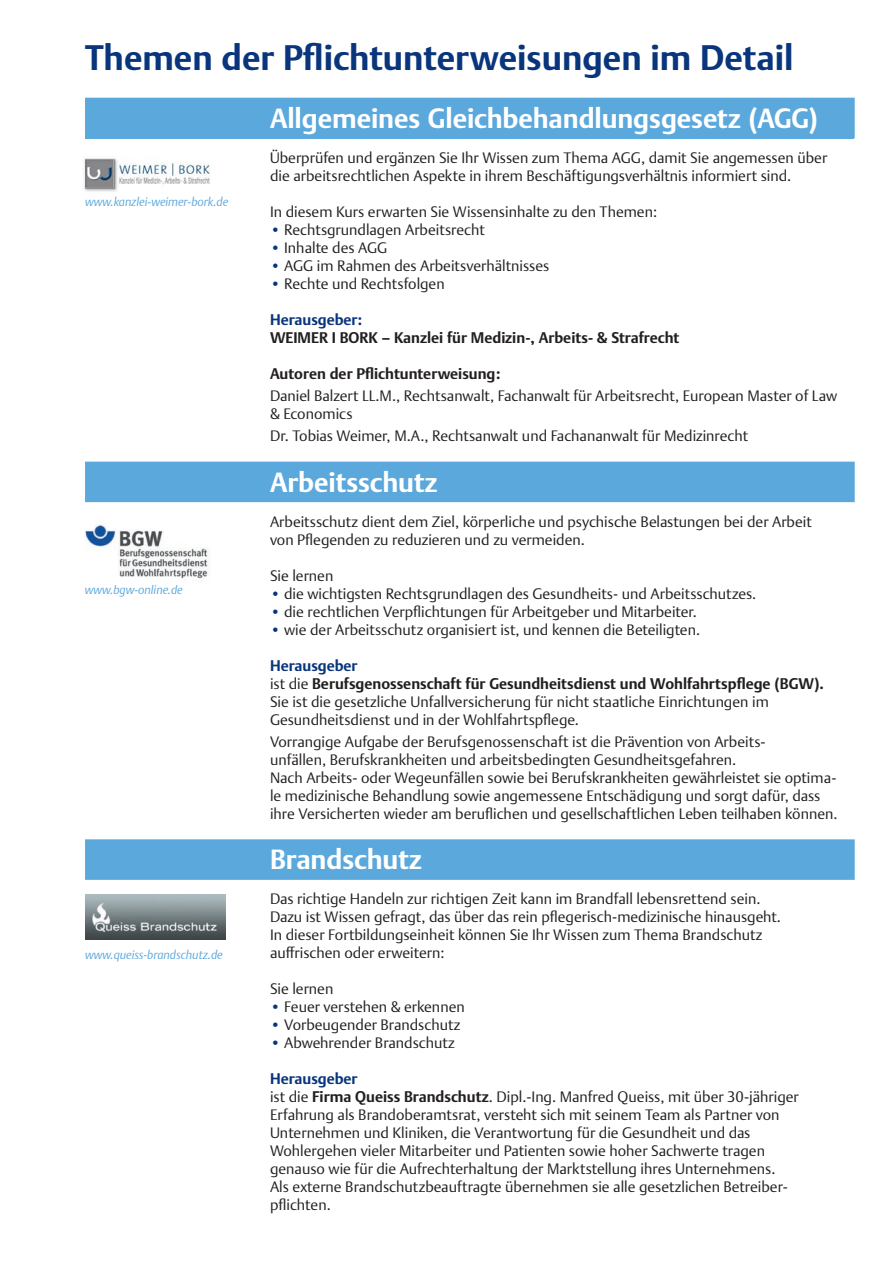
<style>
.page{position:relative;width:893px;height:1263px;background:#fff}
.page>*{position:absolute;margin:0;border:0;box-sizing:border-box;transform-origin:0 0}
.t1{font:700 34.5px "Thieme Argo 2011";color:#08357c}
.t2{font:700 27px "Thieme Argo 2011";letter-spacing:-.005em;color:#fff}
.t3{font:300 15px/18px "Thieme Argo 2011";color:#231f20}
.t4{font:700 15px "Thieme Argo 2011";color:#231f20}
.t5{font:700 15px "Thieme Argo 2011";color:#08357c}
.t6{font:italic 300 12px "Thieme Argo 2011";color:#5ba8dc}
.s1{color:#08357c}
.s2{font-weight:700;color:#08357c}
.s3{font-weight:700}
</style>
<div class="page">
<img style="left:85px;top:525px;width:125px;height:54px">
<div style="left:86px;top:101px;width:768px;height:38px;background:#5ba8dc"></div>
<div style="left:85px;top:98px;width:770px;height:40px;background:#5ba8dc"></div>
<div style="left:85px;top:462px;width:770px;height:40px;background:#5ba8dc"></div>
<div style="left:85px;top:839px;width:770px;height:41px;background:#5ba8dc"></div>
<img style="left:85px;top:894px;width:140px;height:46px">
<img style="left:84px;top:158px;width:126px;height:34px">
<h1 class="t1" style="left:85px;top:34px;width:710px">Themen der Pflichtunterweisungen im Detail</h1>
<p class="t6" style="left:85px;top:194px;width:145px">www.kanzlei-weimer-bork.de</p>
<p class="t6" style="left:85px;top:582px;width:100px">www.bgw-online.de</p>
<p class="t6" style="left:85px;top:947px;width:139px">www.queiss-brandschutz.de</p>
<h2 class="t2" style="left:270px;top:100px;width:549px">Allgemeines Gleichbehandlungsgesetz (AGG)</h2>
<p class="t3" style="left:270px;top:148px;width:559px">Überprüfen und ergänzen Sie Ihr Wissen zum Thema AGG, damit Sie angemessen über die arbeitsrechtlichen Aspekte in ihrem Beschäftigungsverhältnis informiert sind.</p>
<p class="t3" style="left:270px;top:202px;width:389px">In diesem Kurs erwarten Sie Wissensinhalte zu den Themen:</p>
<p class="t3" style="left:270px;top:220px;width:216px"><span class="s1">•</span> Rechtsgrundlagen Arbeitsrecht</p>
<p class="t3" style="left:270px;top:238px;width:119px"><span class="s1">•</span> Inhalte des AGG</p>
<p class="t3" style="left:270px;top:256px;width:281px"><span class="s1">•</span> AGG im Rahmen des Arbeitsverhältnisses</p>
<p class="t3" style="left:270px;top:274px;width:176px"><span class="s1">•</span> Rechte und Rechtsfolgen</p>
<p class="t5" style="left:270px;top:309px;width:94px">Herausgeber:</p>
<p class="t4" style="left:270px;top:327px;width:411px">WEIMER I BORK – Kanzlei für Medizin-, Arbeits- &amp; Strafrecht</p>
<p class="t4" style="left:270px;top:363px;width:232px">Autoren der Pflichtunterweisung:</p>
<p class="t3" style="left:270px;top:386px;width:569px">Daniel Balzert LL.M., Rechtsanwalt, Fachanwalt für Arbeitsrecht, European Master of Law &amp; Economics</p>
<p class="t3" style="left:270px;top:426px;width:480px">Dr. Tobias Weimer, M.A., Rechtsanwalt und Fachananwalt für Medizinrecht</p>
<h2 class="t2" style="left:270px;top:464px;width:169px">Arbeitsschutz</h2>
<p class="t3" style="left:270px;top:512px;width:543px">Arbeitsschutz dient dem Ziel, körperliche und psychische Belastungen bei der Arbeit von Pflegenden zu reduzieren und zu vermeiden.</p>
<p class="t3" style="left:270px;top:566px;width:65px">Sie lernen</p>
<p class="t3" style="left:270px;top:584px;width:488px"><span class="s1">•</span> die wichtigsten Rechtsgrundlagen des Gesundheits- und Arbeitsschutzes.</p>
<p class="t3" style="left:270px;top:602px;width:429px"><span class="s1">•</span> die rechtlichen Verpflichtungen für Arbeitgeber und Mitarbeiter.</p>
<p class="t3" style="left:270px;top:620px;width:432px"><span class="s1">•</span> wie der Arbeitsschutz organisiert ist, und kennen die Beteiligten.</p>
<p class="t3" style="left:270px;top:656px;width:555px"><span class="s2">Herausgeber<br></span>ist die <span class="s3">Berufsgenossenschaft für Gesundheitsdienst und Wohlfahrtspflege (BGW).<br></span>Sie ist die gesetzliche Unfallversicherung für nicht staatliche Einrichtungen im Gesundheitsdienst und in der Wohlfahrtspflege.</p>
<p class="t3" style="left:270px;top:732px;width:569px">Vorrangige Aufgabe der Berufsgenossenschaft ist die Prävention von Arbeits-<br>unfällen, Berufskrankheiten und arbeitsbedingten Gesundheitsgefahren.<br>Nach Arbeits- oder Wegeunfällen sowie bei Berufskrankheiten gewährleistet sie optima&shy;le medizinische Behandlung sowie angemessene Entschädigung und sorgt dafür, dass ihre Versicherten wieder am beruflichen und gesellschaftlichen Leben teilhaben können.</p>
<h2 class="t2" style="left:270px;top:841px;width:153px">Brandschutz</h2>
<p class="t3" style="left:270px;top:889px;width:513px">Das richtige Handeln zur richtigen Zeit kann im Brandfall lebensrettend sein.<br>Dazu ist Wissen gefragt, das über das rein pflegerisch-medizinische hinausgeht.<br>In dieser Fortbildungseinheit können Sie Ihr Wissen zum Thema Brandschutz auffrischen oder erweitern:</p>
<p class="t3" style="left:270px;top:979px;width:65px">Sie lernen</p>
<p class="t3" style="left:270px;top:997px;width:196px"><span class="s1">•</span> Feuer verstehen &amp; erkennen</p>
<p class="t3" style="left:270px;top:1015px;width:192px"><span class="s1">•</span> Vorbeugender Brandschutz</p>
<p class="t3" style="left:270px;top:1033px;width:186px"><span class="s1">•</span> Abwehrender Brandschutz</p>
<p class="t3" style="left:270px;top:1069px;width:530px"><span class="s2">Herausgeber<br></span>ist die <span class="s3">Firma Queiss Brandschutz</span>. Dipl.-Ing. Manfred Queiss, mit über 30-jähriger Erfahrung als Brandoberamtsrat, versteht sich mit seinem Team als Partner von Unternehmen und Kliniken, die Verantwortung für die Gesundheit und das Wohlergehen vieler Mitarbeiter und Patienten sowie hoher Sachwerte tragen genauso wie für die Aufrechterhaltung der Marktstellung ihres Unternehmens.<br>Als externe Brandschutzbeauftragte übernehmen sie alle gesetzlichen Betreiber&shy;pflichten.</p>
</div>
